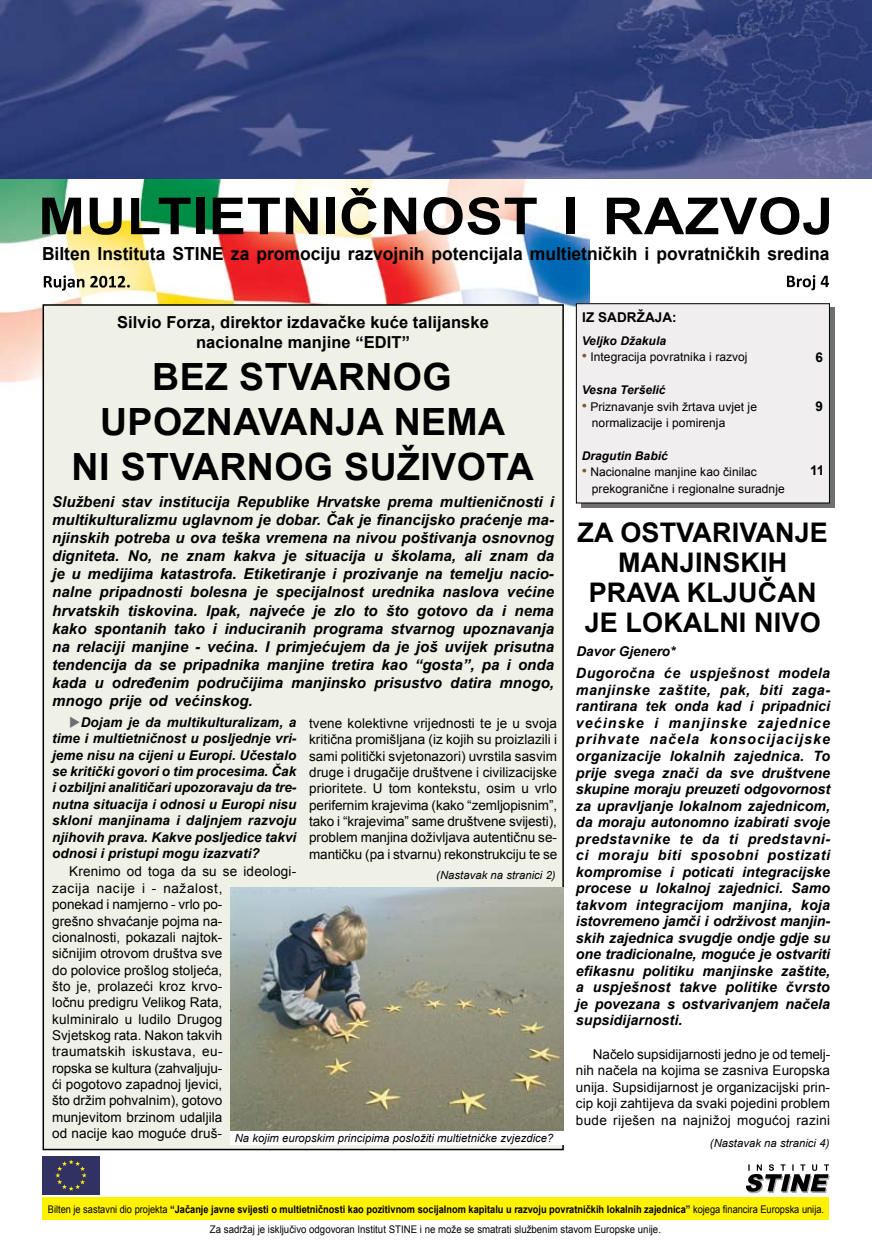
<style>
.page{position:relative;width:872px;height:1251px;background:#fff}
.page>*{position:absolute;margin:0;border:0;box-sizing:border-box;transform-origin:0 0}
.t1{font:700 51px "Arial";letter-spacing:.01em;color:#000;scale:1.1 1}
.t2{font:700 37.5px/45px "Arial";letter-spacing:.01em;color:#000;text-align:center}
.t3{font:700 27px/30px "Arial";letter-spacing:.005em;color:#000;text-align:center}
.t4{font:700 18px "Arial";color:#000}
.t5{font:700 16.5px/19.8px "Arial";letter-spacing:.005em;color:#000;text-align:center}
.t6{font:italic 700 15px/18.1px "Arial";letter-spacing:.005em;color:#000;text-align:justify}
.t7{font:italic 700 14.25px/16.5px "Arial";letter-spacing:.005em;color:#000;text-align:justify}
.t8{font:13.5px/16.4px "Arial";letter-spacing:.005em;color:#000;text-align:justify}
.t9{font:italic 700 13.5px/16.4px "Arial";letter-spacing:.005em;color:#000;text-align:justify}
.t10{font:700 13.5px "Arial";letter-spacing:.005em;color:#000}
.t11{font:12px/16.5px "Arial";letter-spacing:.005em;color:#000}
.t12{font:italic 700 12px "Arial";letter-spacing:.005em;color:#000}
.t13{font:italic 11.25px "Arial";letter-spacing:.005em;color:#000}
.t14{font:10.5px/20px "Arial";color:#000;text-align:center;scale:.88 1}
.s1{color:#6d6f71}
.s2{font-size:15px;color:#805b27}
.s3{font-weight:700}
</style>
<div class="page">
<svg style="left:787px;top:275px;width:42px;height:15px"></svg>
<div style="left:581px;top:308px;width:253px;height:200px;background:linear-gradient(to right,#6d6f71,#6d6f71)"></div>
<img style="left:0;top:178px;width:590px;height:223px">
<img style="left:0;top:0;width:872px;height:178px">
<div style="left:43px;top:1197px;width:786px;height:22px;background:#fff200"></div>
<div style="left:43px;top:305px;width:520px;height:844px;background:#eff0e6"></div>
<svg style="left:746px;top:1164px;width:84px;height:28px"></svg>
<div style="left:576px;top:303px;width:253px;height:200px;background:#f0eeee"></div>
<div style="left:576px;top:303px;width:254px;height:200px;border:1px solid #000"></div>
<div style="left:43px;top:1155px;width:57px;height:38px;background:#313263"></div>
<svg style="left:55px;top:1159px;width:32px;height:31px"></svg>
<div style="left:230px;top:1130px;width:337px;height:14px;background:#fff"></div>
<svg style="left:44px;top:275px;width:86px;height:15px"></svg>
<img style="left:231px;top:887px;width:333px;height:243px">
<h1 class="t1" style="left:38px;top:182px;width:724px">MULTIETNIČNOST I RAZVOJ</h1>
<h3 class="t4" style="left:42px;top:241px;width:789px">Bilten Instituta STINE za promociju razvojnih potencijala multietničkih i povratničkih sredina</h3>
<p class="t5" style="left:117px;top:313px;width:373px">Silvio Forza, direktor izdavačke kuće talijanske nacionalne manjine “EDIT”</p>
<h2 class="t2" style="left:72px;top:355px;width:464px">BEZ STVARNOG<br>UPOZNAVANJA NEMA<br>NI STVARNOG SUŽIVOTA</h2>
<p class="t6" style="left:52px;top:492px;width:503px">Službeni stav institucija Republike Hrvatske prema multieničnosti i multikulturalizmu uglavnom je dobar. Čak je financijsko praćenje ma&shy;njinskih potreba u ova teška vremena na nivou poštivanja osnovnog digniteta. No, ne znam kakva je situacija u školama, ali znam da je u medijima katastrofa. Etiketiranje i prozivanje na temelju nacio&shy;nalne pripadnosti bolesna je specijalnost urednika naslova većine hrvatskih tiskovina. Ipak, najveće je zlo to što gotovo da i nema kako spontanih tako i induciranih programa stvarnog upoznavanja na relaciji manjine - većina. I primjećujem da je još uvijek prisutna tendencija da se pripadnika manjine tretira kao “gosta”, pa i onda kada u određenim područijima manjinsko prisustvo datira mnogo, mnogo prije od većinskog.</p>
<p class="t9" style="left:52px;top:714px;width:246px;text-indent:17px"><span class="s1">◆</span>Dojam je da multikulturalizam, a time i multietničnost u posljednje vri&shy;jeme nisu na cijeni u Europi. Učestalo se kritički govori o tim procesima. Čak i ozbiljni analitičari upozoravaju da tre&shy;nutna situacija i odnosi u Europi nisu skloni manjinama i daljnjem razvoju njihovih prava. Kakve posljedice takvi odnosi i pristupi mogu izazvati?</p>
<p class="t8" style="left:52px;top:863px;width:245px;text-align:left;text-indent:17px">Krenimo od toga da su se ideologi&shy;zacija nacije i - nažalost,<br>ponekad i namjerno - vrlo po-<br>grešno shvaćanje pojma na-<br>cionalnosti, pokazali najtok-<br>sičnijim otrovom društva sve<br>do polovice prošlog stoljeća,<br>što je, prolazeći kroz krvo-<br>ločnu predigru Velikog Rata,<br>kulminiralo u ludilo Drugog<br>Svjetskog rata. Nakon takvih traumatskih iskustava, eu-<br>ropska se kultura (zahvaljuju-<br>ći pogotovo zapadnoj ljevici,<br>što držim pohvalnim), gotovo<br>munjevitom brzinom udaljila<br>od nacije kao moguće druš-</p>
<p class="t8" style="left:309px;top:715px;width:250px">tvene kolektivne vrijednosti te je u svoja kritična promišljana (iz kojih su proizlazili i sami politički svjetonazori) uvrstila sasvim druge i drugačije društvene i civilizacijske prioritete. U tom kontekstu, osim u vrlo perifernim krajevima (kako “zemljopisnim”, tako i “krajevima” same društvene svijesti), problem manjina doživljava autentičnu se&shy;mantičku (pa i stvarnu) rekonstrukciju te se</p>
<p class="t13" style="left:436px;top:867px;width:121px">(Nastavak na stranici 2)</p>
<p class="t13" style="left:235px;top:1130px;width:320px">Na kojim europskim principima posložiti multietničke zvjezdice?</p>
<p class="t10" style="left:582px;top:308px;width:96px">IZ SADRŽAJA:</p>
<p class="t12" style="left:581px;top:332px;width:86px">Veljko Džakula</p>
<p class="t11" style="left:581px;top:349px;width:167px"><span class="s2">•</span> Integracija povratnika i razvoj</p>
<p class="t12" style="left:581px;top:382px;width:85px">Vesna Teršelić</p>
<p class="t11" style="left:592px;top:398px;width:167px;text-indent:-10px"><span class="s2">•</span> Priznavanje svih žrtava uvjet je normalizacije i pomirenja</p>
<p class="t12" style="left:581px;top:447px;width:88px">Dragutin Babić</p>
<p class="t11" style="left:592px;top:464px;width:194px;text-indent:-10px"><span class="s2">•</span> Nacionalne manjine kao činilac prekogranične i regionalne suradnje</p>
<p class="t10" style="left:815px;top:348px;width:9px">6</p>
<p class="t10" style="left:815px;top:397px;width:9px">9</p>
<p class="t10" style="left:810px;top:461px;width:16px">11</p>
<h3 class="t3" style="left:577px;top:518px;width:252px">ZA OSTVARIVANJE<br>MANJINSKIH<br>PRAVA KLJUČAN<br>JE LOKALNI NIVO</h3>
<p class="t7" style="left:576px;top:665px;width:256px">Dugoročna će uspješnost modela manjinske zaštite, pak, biti zaga&shy;rantirana tek onda kad i pripadnici većinske i manjinske zajednice prihvate načela konsocijacijske organizacije lokalnih zajednica. To prije svega znači da sve društvene skupine moraju preuzeti odgovornost za upravljanje lokalnom zajednicom, da moraju autonomno izabirati svoje predstavnike te da ti predstavni&shy;ci moraju biti sposobni postizati kompromise i poticati integracijske procese u lokalnoj zajednici. Samo takvom integracijom manjina, koja istovremeno jamči i održivost manjin&shy;skih zajednica svugdje ondje gdje su one tradicionalne, moguće je ostvariti efikasnu politiku manjinske zaštite, a uspješnost takve politike čvrsto je povezana s ostvarivanjem načela supsidijarnosti.</p>
<p class="t8" style="left:576px;top:1045px;width:256px;text-indent:17px">Načelo supsidijarnosti jedno je od temelj&shy;nih načela na kojima se zasniva Europska unija. Supsidijarnost je organizacijski prin&shy;cip koji zahtijeva da svaki pojedini problem bude riješen na najnižoj mogućoj razini</p>
<p class="t9" style="left:576px;top:643px;width:101px">Davor Gjenero*</p>
<p class="t13" style="left:710px;top:1135px;width:121px">(Nastavak na stranici 4)</p>
<p class="t14" style="left:48px;top:1199px;width:883px">Bilten je sastavni dio projekta <span class="s3">“Jačanje javne svijesti o multietničnosti kao pozitivnom socijalnom kapitalu u razvoju povratničkih lokalnih zajednica”</span> kojega financira Europska unija.<br>Za sadržaj je isključivo odgovoran Institut STINE i ne može se smatrati službenim stavom Europske unije.</p>
</div>
